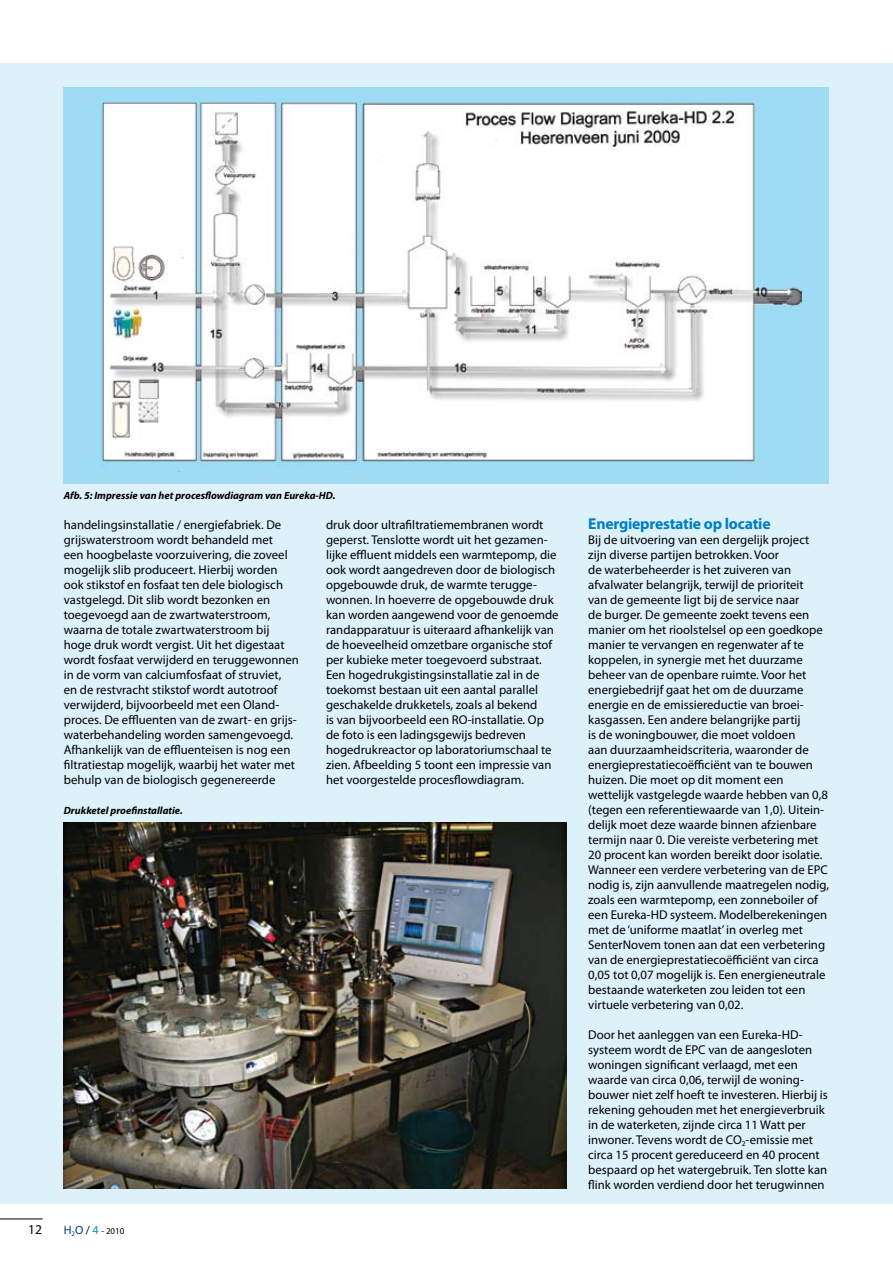
<style>
.page{position:relative;width:893px;height:1263px;background:#fff}
.page>*{position:absolute;margin:0;border:0;box-sizing:border-box;transform-origin:0 0}
.t1{font:700 15.75px "Myriad Pro";letter-spacing:-.015em;color:#007ec5}
.t2{font:13.5px "Myriad Pro";color:#000}
.t3{font:12.75px/15px "Myriad Pro";color:#000}
.t4{font:italic 700 10.5px "Myriad Pro";color:#000}
.t5{font:9px "Myriad Pro";color:#000}
.s1{font-size:12px;color:#003f8a}
.s2{font-size:12px}
.s3{font-size:12px;color:#0094a8}
</style>
<div class="page">
<hr style="left:0;top:1219px;width:43px;height:1px;background:#000">
<div style="left:0;top:64px;width:893px;height:1140px;background:#ddf1fb"></div>
<div style="left:64px;top:87px;width:765px;height:397px;background:#a0dbf4"></div>
<img style="left:100px;top:99px;width:702px;height:373px">
<img style="left:64px;top:822px;width:503px;height:367px">
<p class="t4" style="left:64px;top:488px;width:273px">Afb. 5: Impressie van het procesflowdiagram van Eureka-HD.</p>
<p class="t3" style="left:64px;top:517px;width:237px">handelingsinstallatie / energiefabriek. De grijswaterstroom wordt behandeld met<br>een hoogbelaste voorzuivering, die zoveel mogelijk slib produceert. H ierbij worden ook stikstof en fosfaat ten dele biologisch vastgelegd. Dit slib wordt bezonken en toegevoegd aan de zwartwaterstroom, waarna de totale zwartwaterstroom bij hoge druk wordt vergist. Uit het digestaat wordt fosfaat verwijderd en teruggewonnen in de vorm van calciumfosfaat of struviet,<br>en de restvracht stikstof wordt autotroof verwijderd, bijvoorbeeld met een Oland&shy;proces. De effluenten van de zwart- en grijs&shy;waterbehandeling worden samengevoegd.<br>Afhankelijk van de effluenteisen is nog een filtratiestap mogelijk, waarbij het water met behulp van de biologisch gegenereerde</p>
<p class="t3" style="left:326px;top:517px;width:234px">druk door ultrafiltratiemembranen wordt geperst. Tenslotte wordt uit het gezamen&shy;lijke effluent middels een warmtepomp, die ook wordt aangedreven door de biologisch opgebouwde druk, de warmte terugge&shy;wonnen. I n hoeverre de opgebouwde druk kan worden aangewend voor de genoemde randapparatuur is uiteraard afhankelijk van de hoeveelheid omzetbare organische stof per kubieke meter toegevoerd substraat.<br>Een hogedrukgistingsinstallatie zal in de toekomst bestaan uit een aantal parallel geschakelde drukketels, zoals al bekend<br>is van bijvoorbeeld een RO-installatie. Op de foto is een ladingsgewijs bedreven hogedrukreactor op laboratoriumschaal te zien. Afbeelding 5 toont een impressie van het voorgestelde procesflowdiagram.</p>
<p class="t1" style="left:588px;top:513px;width:184px">Energieprestatie op locatie</p>
<p class="t3" style="left:588px;top:532px;width:242px">Bij de uitvoering van een dergelijk project zijn diverse partijen betrokken. Voor<br>de waterbeheerder is het zuiveren van afvalwater belangrijk, terwijl de prioriteit<br>van de gemeente ligt bij de service naar<br>de burger. De gemeente zoekt tevens een manier om het rioolstelsel op een goedkope manier te vervangen en regenwater af te koppelen, in synergie met het duurzame beheer van de openbare ruimte. Voor het energiebedrijf gaat het om de duurzame energie en de emissiereductie van broei&shy;kasgassen. Een andere belangrijke partij<br>is de woningbouwer, die moet voldoen<br>aan duurzaamheidscriteria, waaronder de energieprestatiecoëfficiënt van te bouwen huizen. Die moet op dit moment een wettelijk vastgelegde waarde hebben van 0,8 (tegen een referentiewaarde van 1,0). Uitein&shy;delijk moet deze waarde binnen afzienbare termijn naar 0. Die vereiste verbetering met 20 procent kan worden bereikt door isolatie.<br>Wanneer een verdere verbetering van de EPC nodig is, zijn aanvullende maatregelen nodig, zoals een warmtepomp, een zonneboiler of een Eureka-HD systeem. Modelberekeningen met de ‘uniforme maatlat’ in overleg met SenterNovem tonen aan dat een verbetering van de energieprestatiecoëfficiënt van circa 0,05 tot 0,07 mogelijk is. Een energieneutrale bestaande waterketen zou leiden tot een virtuele verbetering van 0,02.</p>
<p class="t3" style="left:588px;top:1027px;width:241px">Door het aanleggen van een Eureka-HD&shy;systeem wordt de EPC van de aangesloten woningen significant verlaagd, met een waarde van circa 0,06, terwijl de woning&shy;bouwer niet zelf hoeft te investeren. H ierbij is rekening gehouden met het energieverbruik in de waterketen, zijnde circa 11 Watt per inwoner. Tevens wordt de CO<sub>2</sub>-emissie met circa 15 procent gereduceerd en 40 procent bespaard op het watergebruik. Ten slotte kan flink worden verdiend door het terugwinnen</p>
<p class="t4" style="left:64px;top:803px;width:121px">Drukketel proefinstallatie.</p>
<p class="t2" style="left:28px;top:1221px;width:15px">12</p>
<p class="t5" style="left:64px;top:1225px;width:62px"><span class="s1">H</span><sub>2</sub><span class="s1">O</span> <span class="s2">/</span> <span class="s3">4</span> - 2010</p>
</div>
